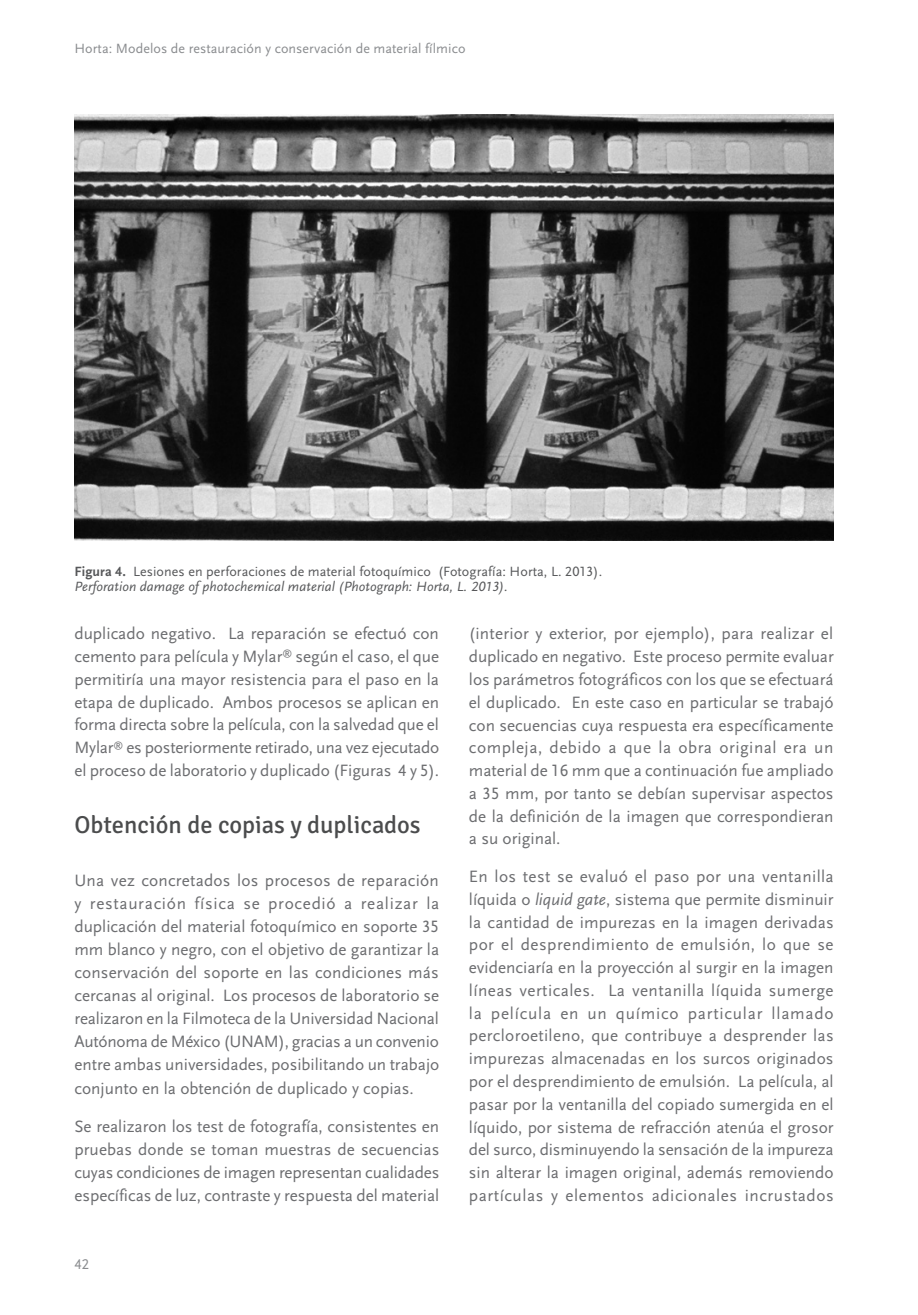
<style>
.page{position:relative;width:918px;height:1315px;background:#fff}
.page>*{position:absolute;margin:0;border:0;box-sizing:border-box;transform-origin:0 0}
.t1{font:24.5px "Signika";color:#4b4c4d}
.t2{font:17.15px/22.8px "Scala Sans Regular LF";color:#6c6d70;text-align:justify}
.t3{font:14.88px "Scala Sans Regular LF";color:#8a8c8f}
.t4{font:14px "Scala Sans Regular LF";letter-spacing:.005em;color:#57585a}
.t5{font:14px "Scala Sans Regular LF Italic";letter-spacing:.005em;color:#57585a}
.t6{font:14px "Scala Sans Regular LF";letter-spacing:.005em;color:#8a8c8f}
.s1{font-family:"Scala Sans Bold LF"}
.s2{font-family:"Scala Sans Regular LF Italic"}
</style>
<div class="page">
<img style="left:75px;top:114px;width:758px;height:426px">
<p class="t6" style="left:74px;top:41px;width:392px">Horta: Modelos de restauración y conservación de material fílmico</p>
<p class="t4" style="left:74px;top:563px;width:529px"><span class="s1">Figura 4.</span> Lesiones en perforaciones de material fotoquímico (Fotografía: Horta, L. 2013).</p>
<p class="t5" style="left:74px;top:579px;width:435px">Perforation damage of photochemical material (Photograph: Horta, L. 2013).</p>
<p class="t2" style="left:74px;top:623px;width:366px">duplicado negativo. La reparación se efectuó con cemento para película y Mylar<sup>®</sup> según el caso, el que permitiría una mayor resistencia para el paso en la etapa de duplicado. Ambos procesos se aplican en forma directa sobre la película, con la salvedad que el Mylar<sup>®</sup> es posteriormente retirado, una vez ejecutado el proceso de laboratorio y duplicado (Figuras 4 y 5).</p>
<h1 class="t1" style="left:74px;top:810px;width:348px">Obtención de copias y duplicados</h1>
<p class="t2" style="left:74px;top:869px;width:366px">Una vez concretados los procesos de reparación y restauración física se procedió a realizar la duplicación del material fotoquímico en soporte 35 mm blanco y negro, con el objetivo de garantizar la conservación del soporte en las condiciones más cercanas al original. Los procesos de laboratorio se realizaron en la Filmoteca de la Universidad Nacional Autónoma de México (UNAM), gracias a un convenio entre ambas universidades, posibilitando un trabajo conjunto en la obtención de duplicado y copias.</p>
<p class="t2" style="left:74px;top:1114px;width:366px">Se realizaron los test de fotografía, consistentes en pruebas donde se toman muestras de secuencias cuyas condiciones de imagen representan cualidades específicas de luz, contraste y respuesta del material</p>
<p class="t3" style="left:74px;top:1255px;width:16px">42</p>
<p class="t2" style="left:469px;top:623px;width:366px">(interior y exterior, por ejemplo), para realizar el duplicado en negativo. Este proceso permite evaluar los parámetros fotográficos con los que se efectuará el duplicado. En este caso en particular se trabajó con secuencias cuya respuesta era específicamente compleja, debido a que la obra original era un material de 16 mm que a continuación fue ampliado a 35 mm, por tanto se debían supervisar aspectos de la definición de la imagen que correspondieran a su original.</p>
<p class="t2" style="left:469px;top:865px;width:366px">En los test se evaluó el paso por una ventanilla líquida o <span class="s2">liquid gate</span>, sistema que permite disminuir la cantidad de impurezas en la imagen derivadas por el desprendimiento de emulsión, lo que se evidenciaría en la proyección al surgir en la imagen líneas verticales. La ventanilla líquida sumerge la película en un químico particular llamado percloroetileno, que contribuye a desprender las impurezas almacenadas en los surcos originados por el desprendimiento de emulsión. La película, al pasar por la ventanilla del copiado sumergida en el líquido, por sistema de refracción atenúa el grosor del surco, disminuyendo la sensación de la impureza sin alterar la imagen original, además removiendo partículas y elementos adicionales incrustados</p>
</div>
